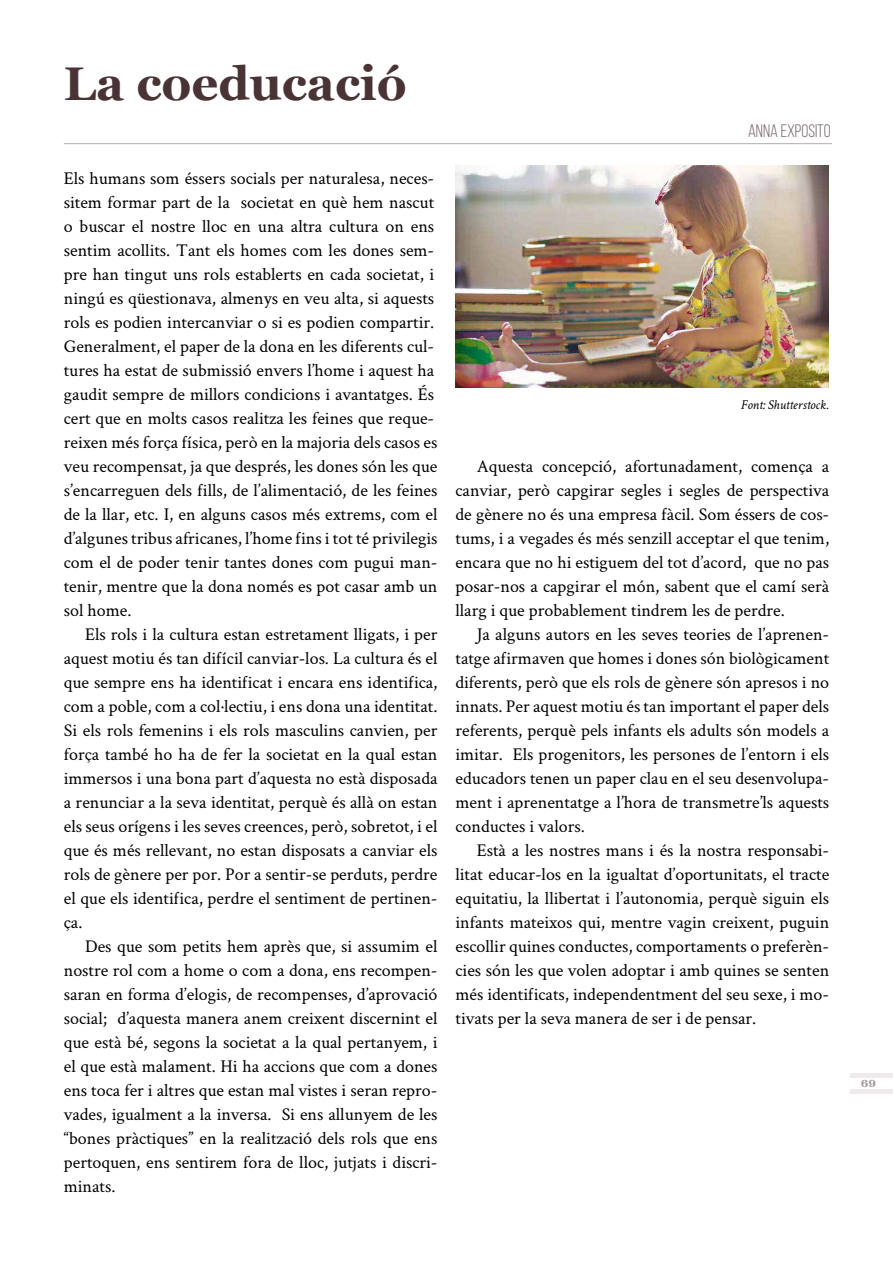
<style>
.page{position:relative;width:893px;height:1263px;background:#fff}
.page>*{position:absolute;margin:0;border:0;box-sizing:border-box;transform-origin:0 0}
.t1{font:700 47.25px "Georgia";color:#493336}
.t2{font:18px/24px "Crimson";color:#000;text-align:justify}
.t3{font:18px "Bebas Neue";color:#776669}
.t4{font:italic 13.5px "Crimson";color:#000}
.t5{font:10.5px "Titania";color:#a4999b}
</style>
<div class="page">
<hr style="left:64px;top:143px;width:768px;height:1px;background:#b6adaf">
<img style="left:455px;top:166px;width:373px;height:222px">
<hr style="left:850px;top:1073px;width:43px;height:4px;background:#edebeb">
<hr style="left:850px;top:1089px;width:43px;height:4px;background:#edebeb">
<h1 class="t1" style="left:64px;top:57px;width:345px">La coeducació</h1>
<p class="t2" style="left:64px;top:165px;width:375px;text-align:left">Els humans som éssers socials per naturalesa, neces&shy;sitem formar part de la societat en què hem nascut o buscar el nostre lloc en una altra cultura on ens sentim acollits. Tant els homes com les dones sem&shy;pre han tingut uns rols establerts en cada societat, i ningú es qüestionava, almenys en veu alta, si aquests rols es podien intercanviar o si es podien compartir.<br>Generalment, el paper de la dona en les diferents cul&shy;tures ha estat de submissió envers l’home i aquest ha gaudit sempre de millors condicions i avantatges. És cert que en molts casos realitza les feines que reque&shy;reixen més força física, però en la majoria dels casos es veu recompensat, ja que després, les dones són les que s’encarreguen dels fills, de l’alimentació, de les feines de la llar, etc. I, en alguns casos més extrems, com el d’algunes tribus africanes, l’home fins i tot té privilegis com el de poder tenir tantes dones com pugui man&shy;tenir, mentre que la dona només es pot casar amb un sol home.</p>
<p class="t2" style="left:64px;top:621px;width:375px;text-indent:21px">Els rols i la cultura estan estretament lligats, i per aquest motiu és tan difícil canviar-los. La cultura és el que sempre ens ha identificat i encara ens identifica, com a poble, com a col·lectiu, i ens dona una identitat.<br>Si els rols femenins i els rols masculins canvien, per força també ho ha de fer la societat en la qual estan immersos i una bona part d’aquesta no està disposada a renunciar a la seva identitat, perquè és allà on estan els seus orígens i les seves creences, però, sobretot, i el que és més rellevant, no estan disposats a canviar els rols de gènere per por. Por a sentir-se perduts, perdre el que els identifica, perdre el sentiment de pertinen&shy;ça.</p>
<p class="t2" style="left:64px;top:933px;width:375px;text-indent:21px">Des que som petits hem après que, si assumim el nostre rol com a home o com a dona, ens recompen&shy;saran en forma d’elogis, de recompenses, d’aprovació social; d’aquesta manera anem creixent discernint el que està bé, segons la societat a la qual pertanyem, i el que està malament. Hi ha accions que com a dones ens toca fer i altres que estan mal vistes i seran repro&shy;vades, igualment a la inversa. Si ens allunyem de les “bones pràctiques” en la realització dels rols que ens pertoquen, ens sentirem fora de lloc, jutjats i discri&shy;minats.</p>
<p class="t3" style="left:748px;top:122px;width:84px">ANNA EXPOSITO</p>
<p class="t4" style="left:741px;top:397px;width:89px">Font: Shutterstock.</p>
<p class="t2" style="left:455px;top:453px;width:375px;text-indent:21px">Aquesta concepció, afortunadament, comença a canviar, però capgirar segles i segles de perspectiva de gènere no és una empresa fàcil. Som éssers de cos&shy;tums, i a vegades és més senzill acceptar el que tenim, encara que no hi estiguem del tot d’acord, que no pas posar-nos a capgirar el món, sabent que el camí serà llarg i que probablement tindrem les de perdre.</p>
<p class="t2" style="left:455px;top:621px;width:375px;text-indent:21px">Ja alguns autors en les seves teories de l’aprenen&shy;tatge afirmaven que homes i dones són biològicament diferents, però que els rols de gènere són apresos i no innats. Per aquest motiu és tan important el paper dels referents, perquè pels infants els adults són models a imitar. Els progenitors, les persones de l’entorn i els educadors tenen un paper clau en el seu desenvolupa&shy;ment i aprenentatge a l’hora de transmetre’ls aquests conductes i valors.</p>
<p class="t2" style="left:455px;top:837px;width:375px;text-indent:21px">Està a les nostres mans i és la nostra responsabi&shy;litat educar-los en la igualtat d’oportunitats, el tracte equitatiu, la llibertat i l’autonomia, perquè siguin els infants mateixos qui, mentre vagin creixent, puguin escollir quines conductes, comportaments o preferèn&shy;cies són les que volen adoptar i amb quines se senten més identificats, independentment del seu sexe, i mo&shy;tivats per la seva manera de ser i de pensar.</p>
<p class="t5" style="left:861px;top:1077px;width:17px">69</p>
</div>
